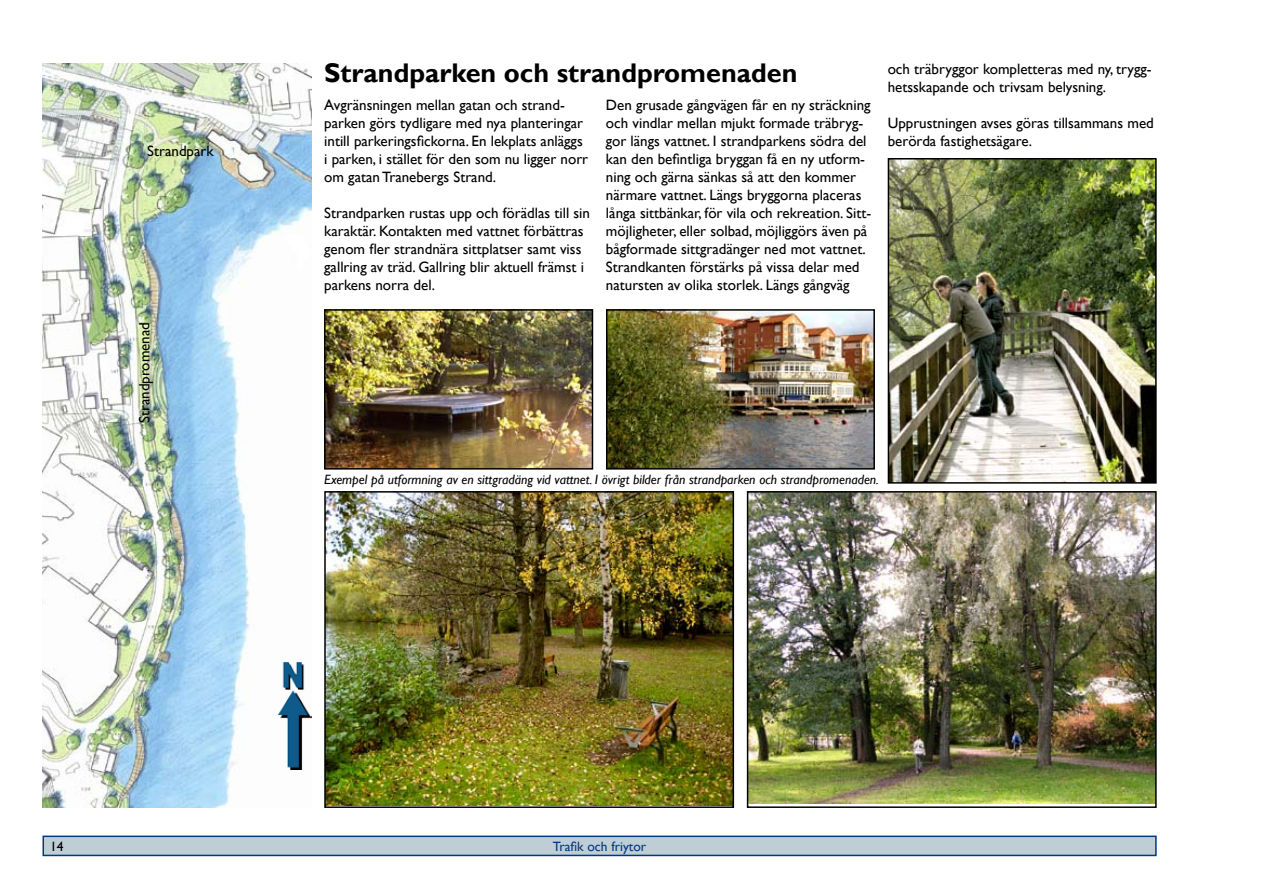
<style>
.page{position:relative;width:1263px;height:893px;background:#fff}
.page>*{position:absolute;margin:0;border:0;box-sizing:border-box;transform-origin:0 0}
.t1{font:700 27px "Gill Sans";color:#000}
.t2{font:15px/18px "Gill Sans";color:#000}
.t3{font:italic 13.5px "Gill Sans";color:#000}
.t4{font:13.5px "Gill Sans";color:#003882}
.t5{font:13.5px "Gill Sans";color:#000}
</style>
<div class="page">
<div style="left:43px;top:836px;width:1113px;height:19px;background:#bfcdd4"></div>
<div style="left:43px;top:835px;width:1114px;height:21px;border:2px solid #003882"></div>
<img style="left:43px;top:64px;width:268px;height:744px">
<img style="left:327px;top:494px;width:404px;height:311px">
<div style="left:324px;top:491px;width:410px;height:317px;border:2px solid #000"></div>
<img style="left:750px;top:494px;width:404px;height:310px">
<div style="left:747px;top:491px;width:410px;height:317px;border:2px solid #000"></div>
<img style="left:891px;top:161px;width:263px;height:320px">
<div style="left:888px;top:158px;width:269px;height:326px;border:2px solid #000"></div>
<img style="left:609px;top:312px;width:263px;height:155px">
<div style="left:606px;top:309px;width:269px;height:161px;border:2px solid #000"></div>
<img style="left:327px;top:312px;width:263px;height:155px">
<div style="left:324px;top:309px;width:269px;height:161px;border:2px solid #000"></div>
<img style="left:277px;top:661px;width:34px;height:109px">
<p class="t2" style="left:147px;top:141px;width:68px">Strandpark</p>
<p class="t2" style="left:135px;top:423px;width:103px;rotate:-90deg">Strandpromenad</p>
<h1 class="t1" style="left:324px;top:58px;width:475px">Strandparken och strandpromenaden</h1>
<p class="t2" style="left:324px;top:96px;width:265px">Avgränsningen mellan gatan och strand&shy;parken görs tydligare med nya planteringar intill parkeringsfickorna. En lekplats anläggs i parken, i stället för den som nu ligger norr om gatan Tranebergs Strand.</p>
<p class="t2" style="left:324px;top:204px;width:267px">Strandparken rustas upp och förädlas till sin karaktär. Kontakten med vattnet förbättras genom fler strandnära sittplatser samt viss gallring av träd. Gallring blir aktuell främst i parkens norra del.</p>
<p class="t2" style="left:606px;top:96px;width:267px">Den grusade gångvägen får en ny sträckning och vindlar mellan mjukt formade träbryg&shy;gor längs vattnet. I strandparkens södra del kan den befintliga bryggan få en ny utform&shy;ning och gärna sänkas så att den kommer närmare vattnet. Längs bryggorna placeras långa sittbänkar, för vila och rekreation. Sitt&shy;möjligheter, eller solbad, möjliggörs även på bågformade sittgradänger ned mot vattnet.<br>Strandkanten förstärks på vissa delar med natursten av olika storlek. Längs gångväg</p>
<p class="t2" style="left:888px;top:60px;width:266px">och träbryggor kompletteras med ny, trygg&shy;hetsskapande och trivsam belysning.</p>
<p class="t2" style="left:888px;top:114px;width:268px">Upprustningen avses göras tillsammans med berörda fastighetsägare.</p>
<p class="t3" style="left:324px;top:471px;width:556px">Exempel på utformning av en sittgradäng vid vattnet. I övrigt bilder från strandparken och strandpromenaden.</p>
<p class="t5" style="left:50px;top:838px;width:15px">14</p>
<p class="t4" style="left:553px;top:838px;width:95px">Trafik och friytor</p>
</div>
